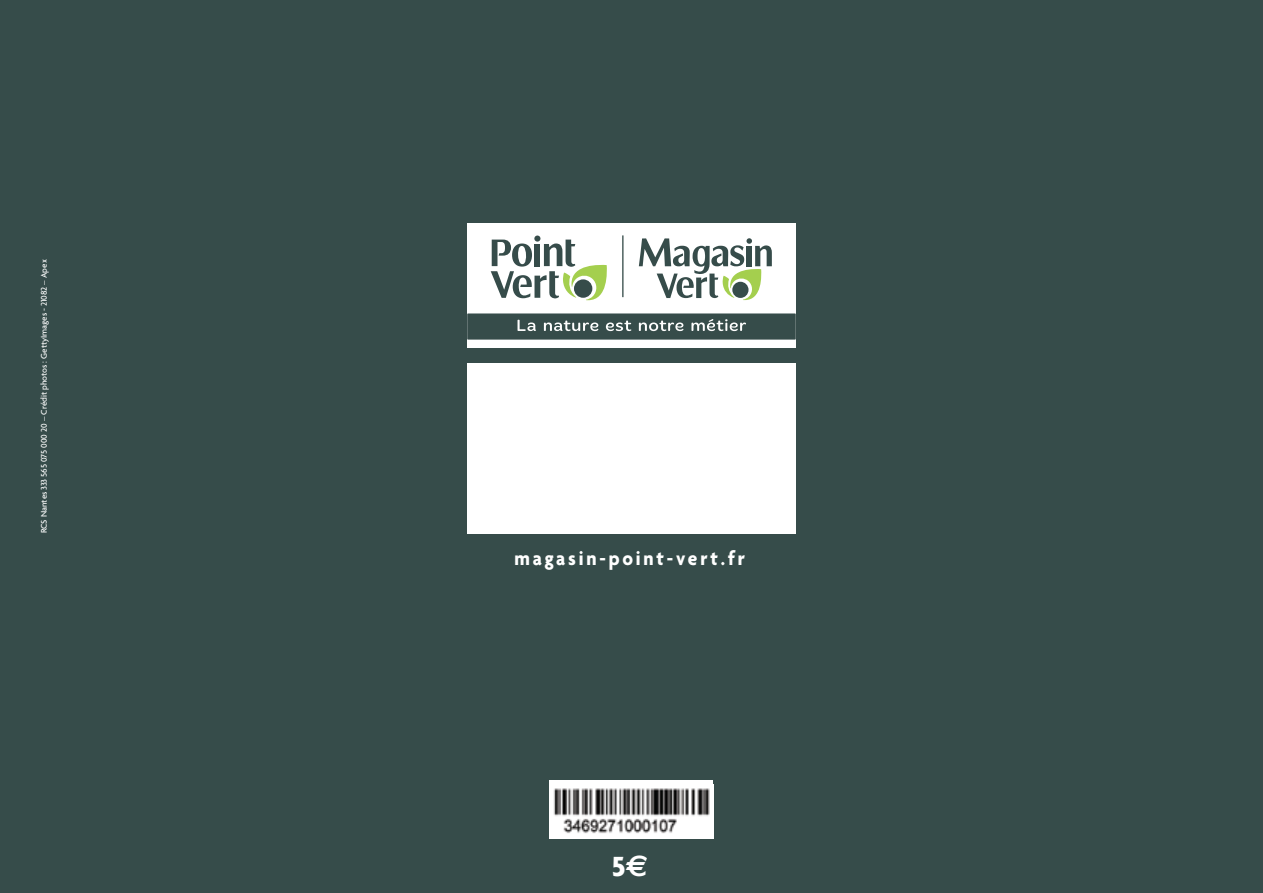
<style>
.page{position:relative;width:1263px;height:893px;background:#364c4a}
.page>*{position:absolute;margin:0;border:0;box-sizing:border-box;transform-origin:0 0}
.t1{font:700 30px "Agenda";color:#fff}
.t2{font:700 21px "Agenda";letter-spacing:.145em;color:#fff;scale:.93 1}
.t3{font:500 8.85px "Agenda";color:#fff}
.s1{font-family:"Euro Sans Std"}
</style>
<div class="page">
<div style="left:467px;top:223px;width:329px;height:125px;background:#fff"></div>
<svg style="left:639px;top:238px;width:133px;height:62px"></svg>
<svg style="left:491px;top:236px;width:116px;height:64px"></svg>
<div style="left:467px;top:313px;width:329px;height:27px;background:#364c4a"></div>
<svg style="left:517px;top:320px;width:19px;height:11px"></svg>
<svg style="left:544px;top:321px;width:54px;height:10px"></svg>
<svg style="left:606px;top:321px;width:25px;height:10px"></svg>
<svg style="left:639px;top:321px;width:44px;height:10px"></svg>
<svg style="left:691px;top:319px;width:55px;height:12px"></svg>
<hr style="left:622px;top:235px;width:1px;height:62px;background:#364c4a">
<div style="left:467px;top:363px;width:329px;height:170px;background:#fff"></div>
<div style="left:550px;top:780px;width:163px;height:58px;background:#fff"></div>
<img style="left:553px;top:788px;width:157px;height:46px">
<p class="t3" style="left:39px;top:533px;width:275px;rotate:-90deg">RCS Nantes 333 565 075 000 20 – Crédit photos : GettyImages - 21082 – Apex</p>
<h2 class="t2" style="left:514px;top:547px;width:249px">magasin-point-vert.fr</h2>
<h1 class="t1" style="left:611px;top:850px;width:38px">5<span class="s1">€</span></h1>
</div>
